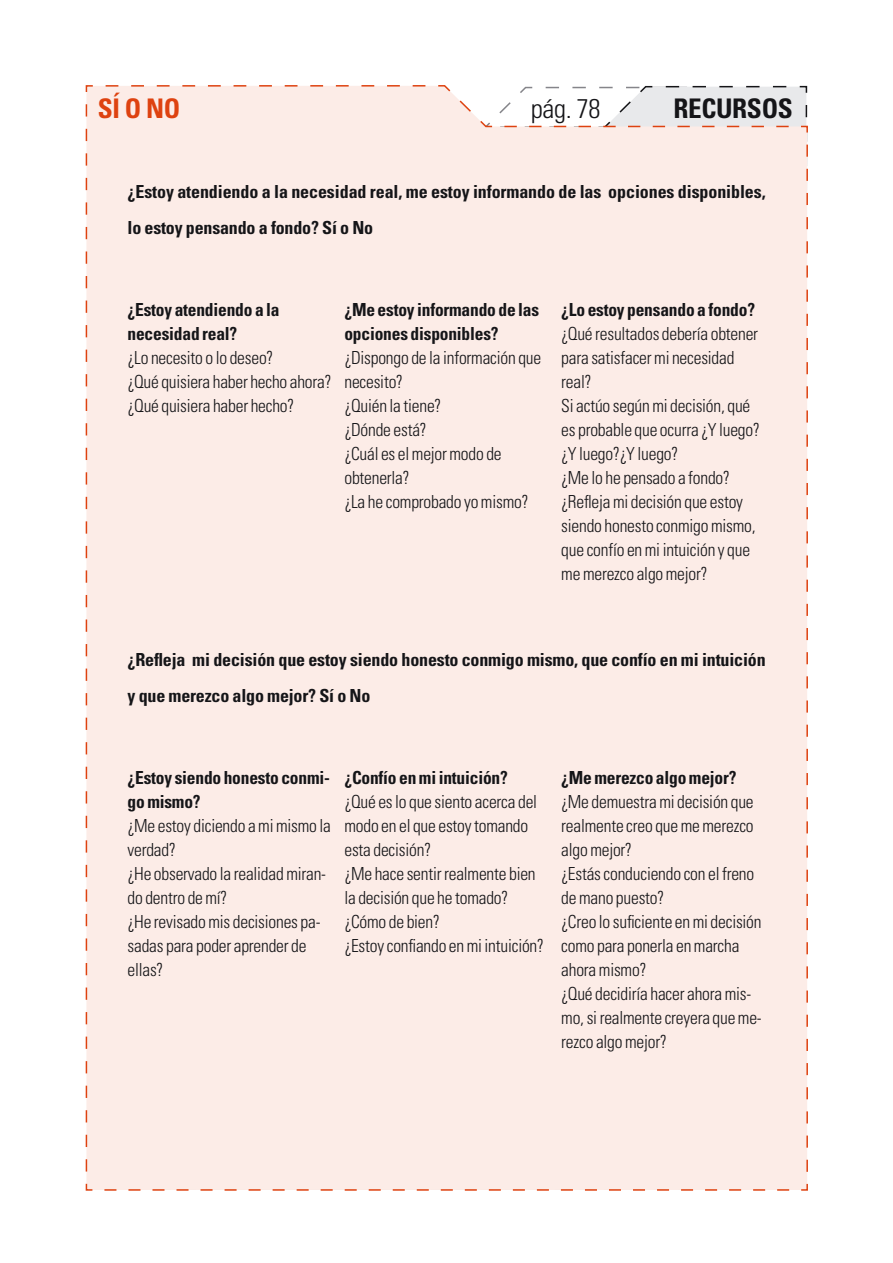
<style>
.page{position:relative;width:893px;height:1263px;background:#fff}
.page>*{position:absolute;margin:0;border:0;box-sizing:border-box;transform-origin:0 0}
.t1{font:700 condensed 27px "Univers";letter-spacing:-.01em;color:#151518}
.t2{font:300 condensed 27px "Univers";color:#151518}
.t3{font:700 condensed 27px "Univers";color:#de4210}
.t4{font:300 condensed 18px/24px "Univers";letter-spacing:-.01em;color:#151518}
.t5{font:700 condensed 18px/24px "Univers";letter-spacing:-.01em;color:#151518}
</style>
<div class="page">
<div style="left:85px;top:85px;width:723px;height:1106px;background:#fcece7"></div>
<h1 class="t3" style="left:98px;top:92px;width:84px">SÍ O NO</h1>
<h1 class="t2" style="left:531px;top:92px;width:71px">pág. 78</h1>
<h1 class="t1" style="left:673px;top:92px;width:121px">RECURSOS</h1>
<p class="t5" style="left:128px;top:173px;width:640px;line-height:36px">¿Estoy atendiendo a la necesidad real, me estoy informando de las opciones disponibles, lo estoy pensando a fondo? Sí o No</p>
<p class="t5" style="left:128px;top:297px;width:154px">¿Estoy atendiendo a la necesidad real?</p>
<p class="t4" style="left:128px;top:345px;width:205px">¿Lo necesito o lo deseo?<br>¿Qué quisiera haber hecho ahora? ¿Qué quisiera haber hecho?</p>
<p class="t5" style="left:344px;top:297px;width:196px">¿Me estoy informando de las opciones disponibles?</p>
<p class="t4" style="left:344px;top:345px;width:198px">¿Dispongo de la información que necesito?<br>¿Quién la tiene?<br>¿Dónde está?<br>¿Cuál es el mejor modo de obtenerla?<br>¿La he comprobado yo mismo?</p>
<p class="t5" style="left:561px;top:297px;width:195px">¿Lo estoy pensando a fondo?</p>
<p class="t4" style="left:561px;top:321px;width:200px">¿Qué resultados debería obtener para satisfacer mi necesidad real?<br>Si actúo según mi decisión, qué es probable que ocurra ¿Y luego? ¿Y luego?¿Y luego?<br>¿Me lo he pensado a fondo? ¿Refleja mi decisión que estoy siendo honesto conmigo mismo, que confío en mi intuición y que me merezco algo mejor?</p>
<p class="t5" style="left:128px;top:641px;width:640px;line-height:36px">¿Refleja mi decisión que estoy siendo honesto conmigo mismo, que confío en mi intuición y que merezco algo mejor? Sí o No</p>
<p class="t5" style="left:128px;top:765px;width:204px">¿Estoy siendo honesto conmi&shy;go mismo?</p>
<p class="t4" style="left:128px;top:813px;width:205px">¿Me estoy diciendo a mi mismo la verdad?<br>¿He observado la realidad miran&shy;do dentro de mí?<br>¿He revisado mis decisiones pa&shy;sadas para poder aprender de ellas?</p>
<p class="t5" style="left:344px;top:765px;width:165px">¿Confío en mi intuición?</p>
<p class="t4" style="left:344px;top:789px;width:201px">¿Qué es lo que siento acerca del modo en el que estoy tomando esta decisión?<br>¿Me hace sentir realmente bien la decisión que he tomado? ¿Cómo de bien?<br>¿Estoy confiando en mi intuición?</p>
<p class="t5" style="left:561px;top:765px;width:177px">¿Me merezco algo mejor?</p>
<p class="t4" style="left:561px;top:789px;width:202px">¿Me demuestra mi decisión que realmente creo que me merezco algo mejor?<br>¿Estás conduciendo con el freno de mano puesto?<br>¿Creo lo suficiente en mi decisión como para ponerla en marcha ahora mismo?<br>¿Qué decidiría hacer ahora mis&shy;mo, si realmente creyera que me&shy;rezco algo mejor?</p>
</div>
